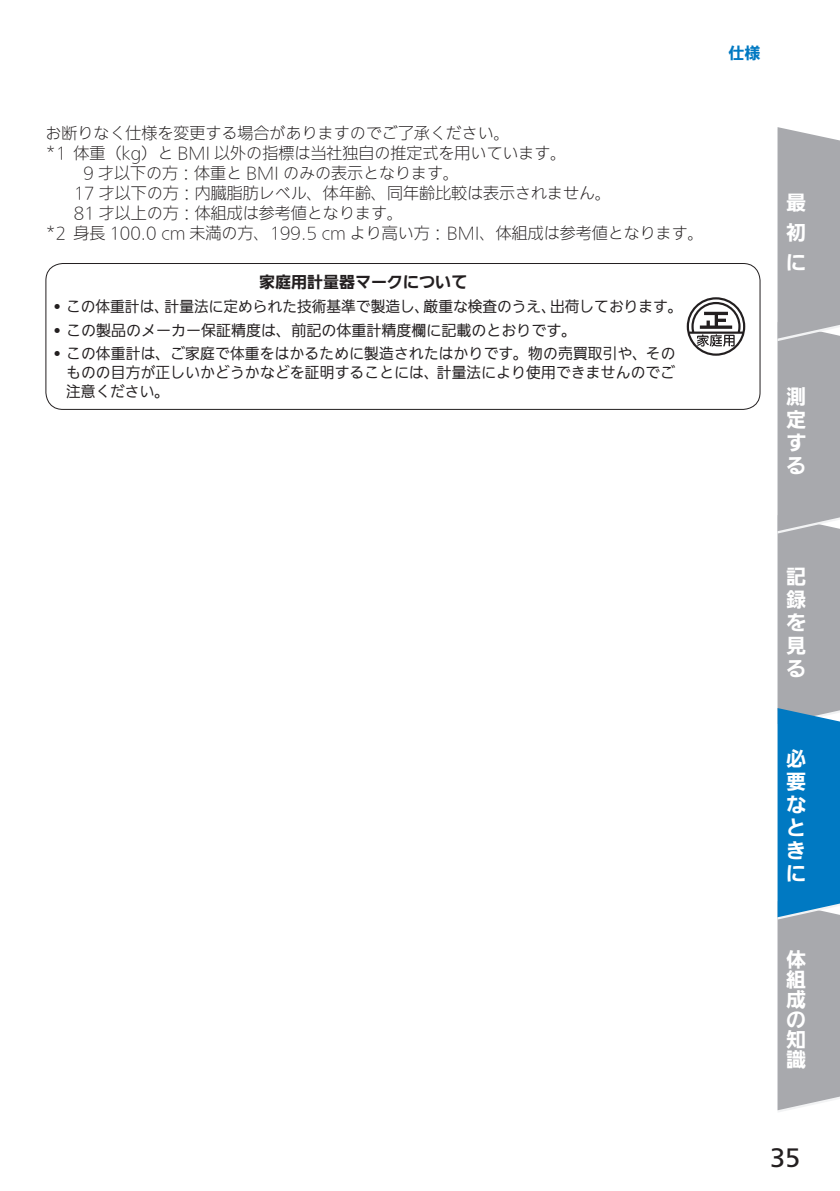
<style>
.page{position:relative;width:840px;height:1191px;background:#fff}
.page>*{position:absolute;margin:0;border:0;box-sizing:border-box;transform-origin:0 0}
.t1{font:500 23px "Iwa UD Go Hon Pro";color:#231f20}
.t2{font:700 20px/23px "Iwa UD Go Dsp Pro";color:#fff;text-align:justify}
.t3{font:300 16px "Iwa UD Go Hon Pro";color:#231f20}
.t4{font:700 16px "Iwa UD Go Dsp Pro";color:#231f20}
.t5{font:700 16px "Iwa UD Go Dsp Pro";color:#0079c2}
.t6{font:100 15px/19px "Iwa UD Go Hon Pro";color:#231f20;text-align:justify}
.s1{font-weight:300}
</style>
<div class="page">
<svg style="left:777px;top:127px;width:62px;height:985px;background:#89a2b4"></svg>
<div style="left:45px;top:263px;width:715px;height:147px;border:1px solid #231f20;border-radius:17px"></div>
<svg style="left:686px;top:297px;width:58px;height:59px"></svg>
<p class="t3" style="left:45px;top:122px;width:465px">お断りなく仕様を変更する場合がありますのでご了承ください。</p>
<p class="t3" style="left:45px;top:142px;width:522px">*1 体重（kg）と BMI 以外の指標は当社独自の推定式を用いています。</p>
<p class="t3" style="left:83px;top:162px;width:377px">9 才以下の方：体重と BMI のみの表示となります。</p>
<p class="t3" style="left:74px;top:182px;width:538px">17 才以下の方：内臓脂肪レベル、体年齢、同年齢比較は表示されません。</p>
<p class="t3" style="left:74px;top:202px;width:330px">81 才以上の方：体組成は参考値となります。</p>
<p class="t3" style="left:45px;top:222px;width:659px">*2 身長 100.0 cm 未満の方、199.5 cm より高い方：BMI、体組成は参考値となります。</p>
<p class="t4" style="left:259px;top:270px;width:209px">家庭用計量器マークについて</p>
<p class="t6" style="left:51px;top:298px;width:633px"><span class="s1">•</span> この体重計は、計量法に定められた技術基準で製造し、厳重な検査のうえ、出荷しております。</p>
<p class="t6" style="left:51px;top:321px;width:526px"><span class="s1">•</span> この製品のメーカー保証精度は、前記の体重計精度欄に記載のとおりです。</p>
<p class="t6" style="left:66px;top:345px;width:610px;text-indent:-15px"><span class="s1">•</span> この体重計は、ご家庭で体重をはかるために製造されたはかりです。物の売買取引や、そのものの目方が正しいかどうかなどを証明することには、計量法により使用できませんのでご注意ください。</p>
<p class="t5" style="left:728px;top:42px;width:33px">仕様</p>
<p class="t2" style="left:785px;top:188px;width:21px;line-height:30px">最初に</p>
<p class="t2" style="left:785px;top:385px;width:21px">測定する</p>
<p class="t2" style="left:785px;top:565px;width:21px">記録を見る</p>
<p class="t2" style="left:785px;top:747px;width:21px">必要なときに</p>
<p class="t2" style="left:785px;top:949px;width:21px;line-height:20px">体組成の知識</p>
<h1 class="t1" style="left:769px;top:1140px;width:32px">35</h1>
</div>
